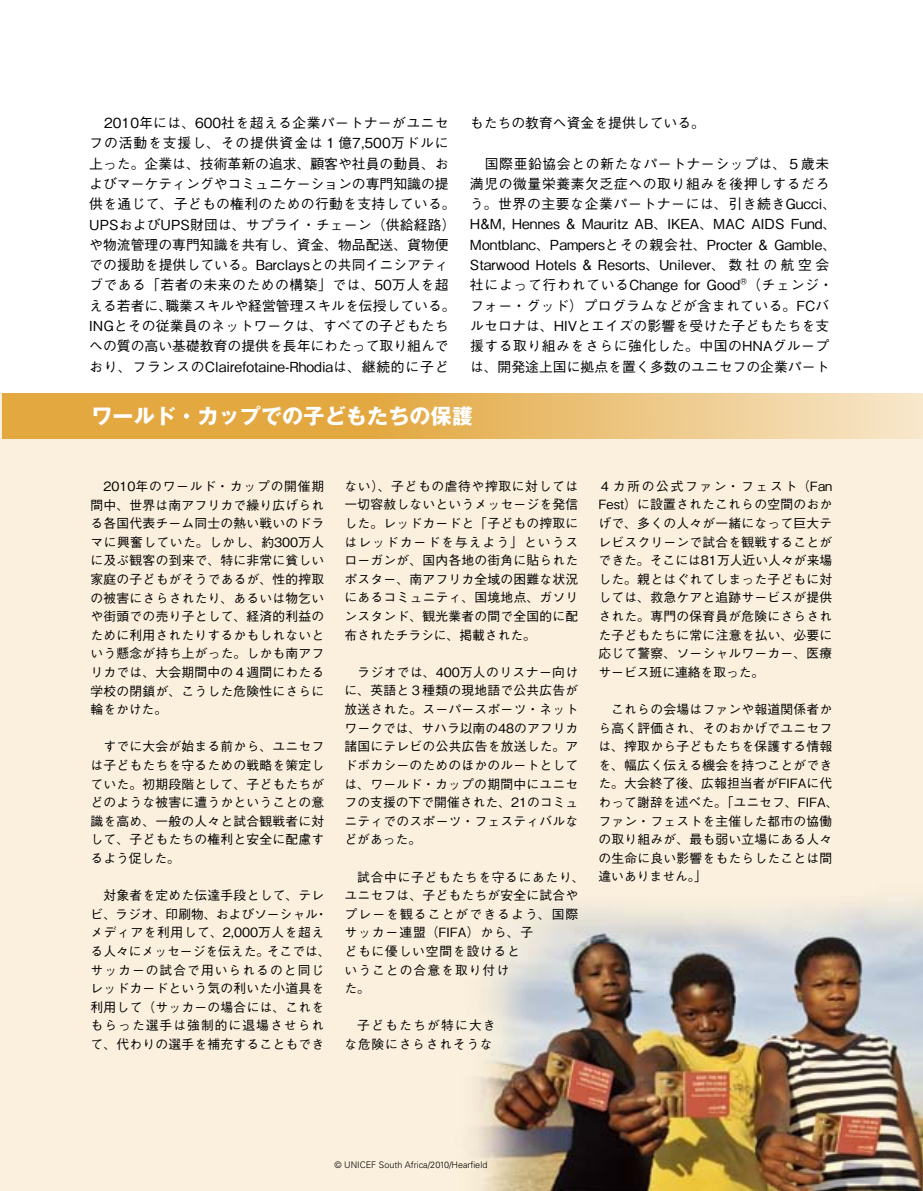
<style>
.page{position:relative;width:923px;height:1191px;background:#fff}
.page>*{position:absolute;margin:0;border:0;box-sizing:border-box;transform-origin:0 0}
.t1{font:700 21px "Gothic MB101 Pro";letter-spacing:.01em;color:#fff}
.t2{font:500 13.8px/20.2px "Gothic BBB Pro";color:#000;text-align:center}
.t3{font:500 12.75px/18.6px "Gothic BBB Pro";letter-spacing:.02em;color:#000;text-align:justify}
.t4{font:500 12.75px/18.6px "Gothic BBB Pro";letter-spacing:.06em;color:#000}
.t5{font:300 9px "Univers LT Std";color:#000}
</style>
<div class="page">
<img style="left:0;top:393px;width:923px;height:798px">
<svg style="left:2px;top:393px;width:921px;height:46px;background:#e9ba69"></svg>
<p class="t2" style="left:89px;top:111px;width:368px">2010年には、600社を超える企業パートナーがユニセ<br>フの活動を支援し、その提供資金は１億7,500万ドルに上った。企業は、技術革新の追求、顧客や社員の動員、およびマーケティングやコミュニケーションの専門知識の提供を通じて、子どもの権利のための行動を支持している。<br>UPSおよびUPS財団は、サプライ・チェーン（供給経路）や物流管理の専門知識を共有し、資金、物品配送、貨物便での援助を提供している。Barclaysとの共同イニシアティブである「若者の未来のための構築」では、50万人を超える若者に、職業スキルや経営管理スキルを伝授している。<br>INGとその従業員のネットワークは、すべての子どもたちへの質の高い基礎教育の提供を長年にわたって取り組んでおり、フランスのClairefotaine-Rhodiaは、継続的に子ど</p>
<p class="t2" style="left:470px;top:111px;width:236px">もたちの教育へ資金を提供している。</p>
<p class="t2" style="left:470px;top:151px;width:368px">国際亜鉛協会との新たなパートナーシップは、５歳未<br>満児の微量栄養素欠乏症への取り組みを後押しするだろう。世界の主要な企業パートナーには、引き続きGucci、H&amp;M, Hennes &amp; Mauritz AB、IKEA、MAC AIDS Fund、Montblanc、Pampersとその親会社、Procter &amp; Gamble、Starwood Hotels &amp; Resorts、Unilever、数社の航空会社によって行われているChange for Good®（チェンジ・フォー・グッド）プログラムなどが含まれている。FCバルセロナは、HIVとエイズの影響を受けた子どもたちを支援する取り組みをさらに強化した。中国のHNAグループは、開発途上国に拠点を置く多数のユニセフの企業パート</p>
<h1 class="t1" style="left:91px;top:399px;width:383px">ワールド・カップでの子どもたちの保護</h1>
<p class="t3" style="left:91px;top:475px;width:235px;text-indent:13px">2010年のワールド・カップの開催期間中、世界は南アフリカで繰り広げられる各国代表チーム同士の熱い戦いのドラマに興奮していた。しかし、約300万人に及ぶ観客の到来で、特に非常に貧しい家庭の子どもがそうであるが、性的搾取の被害にさらされたり、あるいは物乞いや街頭での売り子として、経済的利益のために利用されたりするかもしれないという懸念が持ち上がった。しかも南アフリカでは、大会期間中の４週間にわたる学校の閉鎖が、こうした危険性にさらに輪をかけた。</p>
<p class="t3" style="left:91px;top:735px;width:235px;text-indent:13px">すでに大会が始まる前から、ユニセフは子どもたちを守るための戦略を策定していた。初期段階として、子どもたちがどのような被害に遭うかということの意識を高め、一般の人々と試合観戦者に対して、子どもたちの権利と安全に配慮するよう促した。</p>
<p class="t3" style="left:91px;top:884px;width:242px;text-align:center">対象者を定めた伝達手段として、テレ<br>ビ、ラジオ、印刷物、およびソーシャル・メディアを利用して、2,000万人を超える人々にメッセージを伝えた。そこでは、サッカーの試合で用いられるのと同じレッドカードという気の利いた小道具を利用して（サッカーの場合には、これをもらった選手は強制的に退場させられて、代わりの選手を補充することもでき</p>
<p class="t3" style="left:344px;top:475px;width:235px">ない）、子どもの虐待や搾取に対しては一切容赦しないというメッセージを発信した。レッドカードと「子どもの搾取にはレッドカードを与えよう」というスローガンが、国内各地の街角に貼られたポスター、南アフリカ全域の困難な状況にあるコミュニティ、国境地点、ガソリンスタンド、観光業者の間で全国的に配布されたチラシに、掲載された。</p>
<p class="t3" style="left:344px;top:661px;width:235px;text-indent:13px">ラジオでは、400万人のリスナー向けに、英語と３種類の現地語で公共広告が放送された。スーパースポーツ・ネットワークでは、サハラ以南の48のアフリカ諸国にテレビの公共広告を放送した。アドボカシーのためのほかのルートとしては、ワールド・カップの期間中にユニセフの支援の下で開催された、21のコミュニティでのスポーツ・フェスティバルなどがあった。</p>
<p class="t4" style="left:344px;top:866px;width:241px;text-indent:13px">試合中に子どもたちを守るにあたり、ユニセフは、子どもたちが安全に試合やプレーを観ることができるよう、国際サッカー連盟（FIFA）から、子<br>どもに優しい空間を設けると<br>いうことの合意を取り付け<br>た。</p>
<p class="t4" style="left:344px;top:1014px;width:153px;text-align:right">子どもたちが特に大きな危険にさらされそうな</p>
<p class="t3" style="left:598px;top:475px;width:235px">４カ所の公式ファン・フェスト（Fan Fest）に設置されたこれらの空間のおかげで、多くの人々が一緒になって巨大テレビスクリーンで試合を観戦することができた。そこには81万人近い人々が来場した。親とはぐれてしまった子どもに対しては、救急ケアと追跡サービスが提供された。専門の保育員が危険にさらされた子どもたちに常に注意を払い、必要に応じて警察、ソーシャルワーカー、医療サービス班に連絡を取った。</p>
<p class="t3" style="left:598px;top:698px;width:241px;text-align:left;text-indent:13px">これらの会場はファンや報道関係者から高く評価され、そのおかげでユニセフは、搾取から子どもたちを保護する情報を、幅広く伝える機会を持つことができた。大会終了後、広報担当者がFIFAに代わって謝辞を述べた。「ユニセフ、FIFA、ファン・フェストを主催した都市の協働の取り組みが、最も弱い立場にある人々の生命に良い影響をもたらしたことは間違いありません。」</p>
<p class="t5" style="left:334px;top:1159px;width:154px">© UNICEF South Africa/2010/Hearfield</p>
</div>
